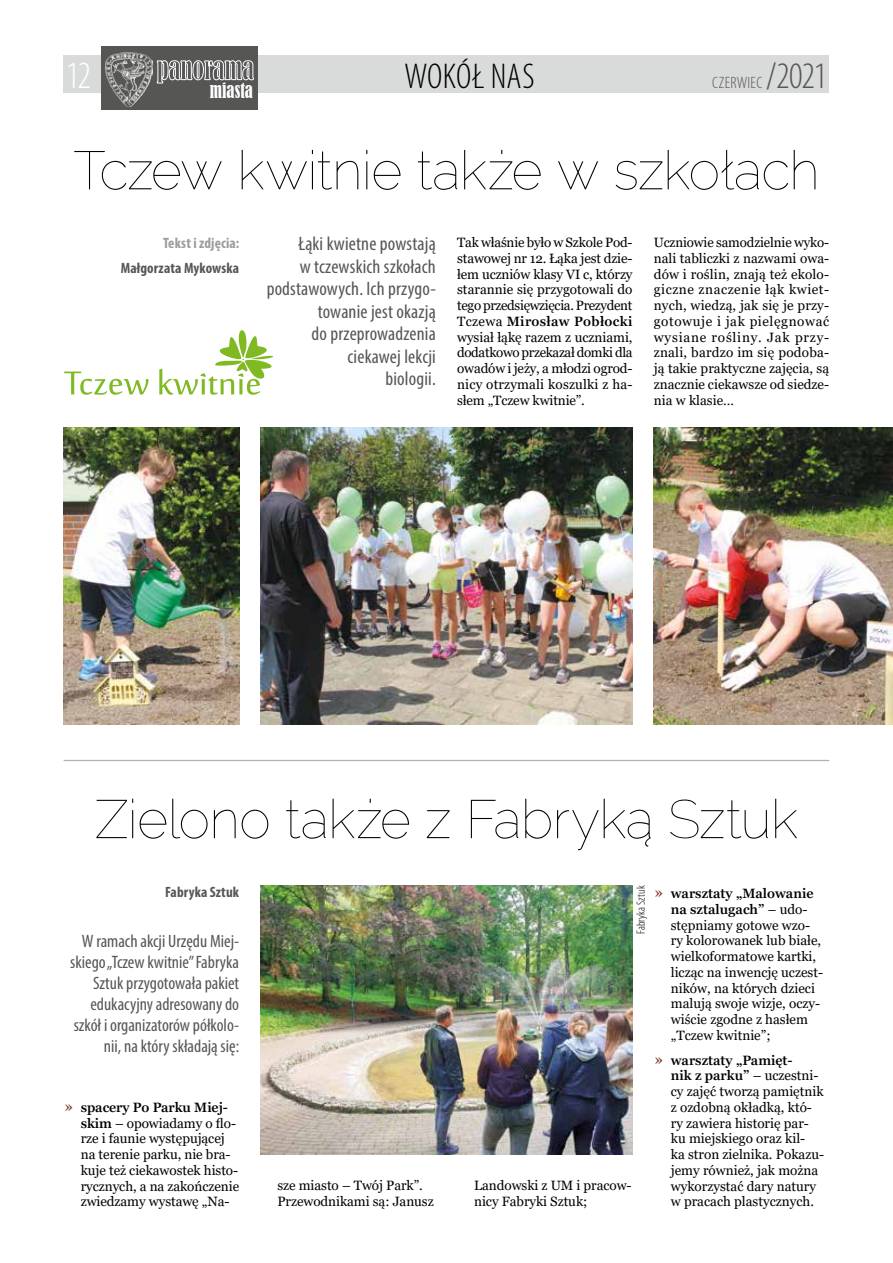
<style>
.page{position:relative;width:893px;height:1263px;background:#fff}
.page>*{position:absolute;margin:0;border:0;box-sizing:border-box;transform-origin:0 0}
.t1{font:100 54px "Raleway";letter-spacing:-.015em;color:#000}
.t2{font:300 condensed 38.7px "Myriad Pro";color:#fff}
.t3{font:300 condensed 37.5px "Myriad Pro";color:#565655}
.t4{font:300 condensed 36px "Myriad Pro";letter-spacing:.01em;color:#000}
.t5{font:condensed 19.5px/22.5px "Myriad Pro";letter-spacing:.01em;color:#565655;text-align:right}
.t6{font:condensed 19.35px "Bernard";color:#fff;scale:.87 1}
.t7{font:condensed 18px/21px "Myriad Pro";color:#565655;text-align:right}
.t8{font:300 condensed 16.5px "Myriad Pro";letter-spacing:.015em;color:#565655}
.t9{font:700 condensed 15px "Myriad Pro";letter-spacing:.01em;color:#565655}
.t10{font:700 condensed 15px "Myriad Pro";letter-spacing:.005em;color:#9c9c9d}
.t11{font:13.5px/15.8px "Georgia";color:#000}
.t12{font:600 13.5px/15.8px "Georgia Pro";color:#000}
.t13{font:600 13.5px "Georgia Pro";letter-spacing:.025em;color:#000}
.t14{font:300 condensed 12px "Myriad Pro";letter-spacing:.01em;color:#000}
.s1{font-family:"Georgia";font-weight:400}
.s2{font-family:"Georgia";font-weight:400;font-size:16.5px;color:#7e3c24}
.s3{font-family:"Georgia Pro";font-weight:600}
</style>
<div class="page">
<div style="left:64px;top:56px;width:765px;height:37px;background:#d9dada"></div>
<div style="left:101px;top:47px;width:157px;height:63px;background:#565655"></div>
<svg style="left:157px;top:60px;width:97px;height:24px"></svg>
<img style="left:105px;top:53px;width:48px;height:53px">
<img style="left:260px;top:885px;width:372px;height:269px">
<img style="left:260px;top:427px;width:372px;height:298px">
<img style="left:654px;top:427px;width:239px;height:298px">
<img style="left:64px;top:427px;width:175px;height:298px">
<svg style="left:64px;top:330px;width:210px;height:65px"></svg>
<hr style="left:64px;top:760px;width:765px;height:1px;background:#b1b2b3">
<h3 class="t4" style="left:404px;top:55px;width:132px">WOKÓŁ NAS</h3>
<h2 class="t2" style="left:66px;top:53px;width:27px">12</h2>
<h3 class="t3" style="left:766px;top:53px;width:63px">/2021</h3>
<p class="t8" style="left:712px;top:73px;width:52px">CZERWIEC</p>
<h3 class="t6" style="left:210px;top:80px;width:51px">MIASTA</h3>
<h1 class="t1" style="left:73px;top:139px;width:748px">Tczew kwitnie także w szkołach</h1>
<p class="t10" style="left:163px;top:234px;width:78px">Tekst i zdjęcia:</p>
<p class="t9" style="left:121px;top:259px;width:120px">Małgorzata Mykowska</p>
<h3 class="t5" style="left:267px;top:232px;width:171px">Łąki kwietne powstają<br>w tczewskich szkołach podstawowych. Ich przygo&shy;towanie jest okazją<br>do przeprowadzenia ciekawej lekcji<br>biologii.</h3>
<p class="t11" style="left:457px;top:235px;width:177px;text-align:justify">Tak właśnie było w Szkole Pod&shy;stawowej nr 12. Łąka jest dzie&shy;łem uczniów klasy VI c, którzy starannie się przygotowali do tego przedsięwzięcia. Prezydent</p>
<p class="t13" style="left:457px;top:314px;width:177px"><span class="s1">Tczewa</span> Mirosław Pobłocki</p>
<p class="t11" style="left:457px;top:329px;width:177px;text-align:justify">wysiał łąkę razem z uczniami, dodatkowo przekazał domki dla owadów i jeży, a młodzi ogrod&shy;nicy otrzymali koszulki z ha&shy;słem „Tczew kwitnie”.</p>
<p class="t11" style="left:654px;top:235px;width:177px;text-align:justify">Uczniowie samodzielnie wyko&shy;nali tabliczki z nazwami owa&shy;dów i roślin, znają też ekolo&shy;giczne znaczenie łąk kwiet&shy;nych, wiedzą, jak się je przy&shy;gotowuje i jak pielęgnować wysiane rośliny. Jak przy&shy;znali, bardzo im się podoba&shy;ją takie praktyczne zajęcia, są znacznie ciekawsze od siedze&shy;nia w klasie…</p>
<h1 class="t1" style="left:95px;top:787px;width:705px">Zielono także z Fabryką Sztuk</h1>
<p class="t9" style="left:165px;top:882px;width:76px">Fabryka Sztuk</p>
<p class="t14" style="left:634px;top:934px;width:50px;rotate:-90deg">Fabryka Sztuk</p>
<h3 class="t7" style="left:70px;top:930px;width:170px">W ramach akcji Urzędu Miej&shy;skiego „Tczew kwitnie” Fabryka<br>Sztuk przygotowała pakiet edukacyjny adresowany do szkół i organizatorów półkolo&shy;nii, na który składają się:</h3>
<p class="t12" style="left:64px;top:1100px;width:166px"><span class="s2">››</span> spacery Po Parku Miej-</p>
<p class="t11" style="left:81px;top:1115px;width:160px"><span class="s3">skim</span> – opowiadamy o flo&shy;rze i faunie występującej na terenie parku, nie bra&shy;kuje też ciekawostek histo&shy;rycznych, a na zakończenie zwiedzamy wystawę „Na-</p>
<p class="t11" style="left:277px;top:1178px;width:158px">sze miasto – Twój Park”.<br>Przewodnikami są: Janusz</p>
<p class="t11" style="left:474px;top:1178px;width:159px">Landowski z UM i pracow&shy;nicy Fabryki Sztuk;</p>
<p class="t12" style="left:671px;top:886px;width:144px;text-indent:-17px"><span class="s2">››</span> warsztaty „Malowanie na sztalugach” <span class="s1">– udo-</span></p>
<p class="t11" style="left:671px;top:917px;width:154px">stępniamy gotowe wzo&shy;ry kolorowanek lub białe, wielkoformatowe kartki, licząc na inwencję uczest&shy;ników, na których dzieci malują swoje wizje, oczy&shy;wiście zgodne z hasłem „Tczew kwitnie”;</p>
<p class="t12" style="left:671px;top:1053px;width:149px;text-indent:-17px"><span class="s2">››</span> warsztaty „Pamięt-<br>nik z parku” <span class="s1">– uczestni-</span></p>
<p class="t11" style="left:671px;top:1084px;width:155px">cy zajęć tworzą pamiętnik z ozdobną okładką, któ&shy;ry zawiera historię par&shy;ku miejskiego oraz kil-<br>ka stron zielnika. Pokazu&shy;jemy również, jak można wykorzystać dary natury w pracach plastycznych.</p>
</div>
